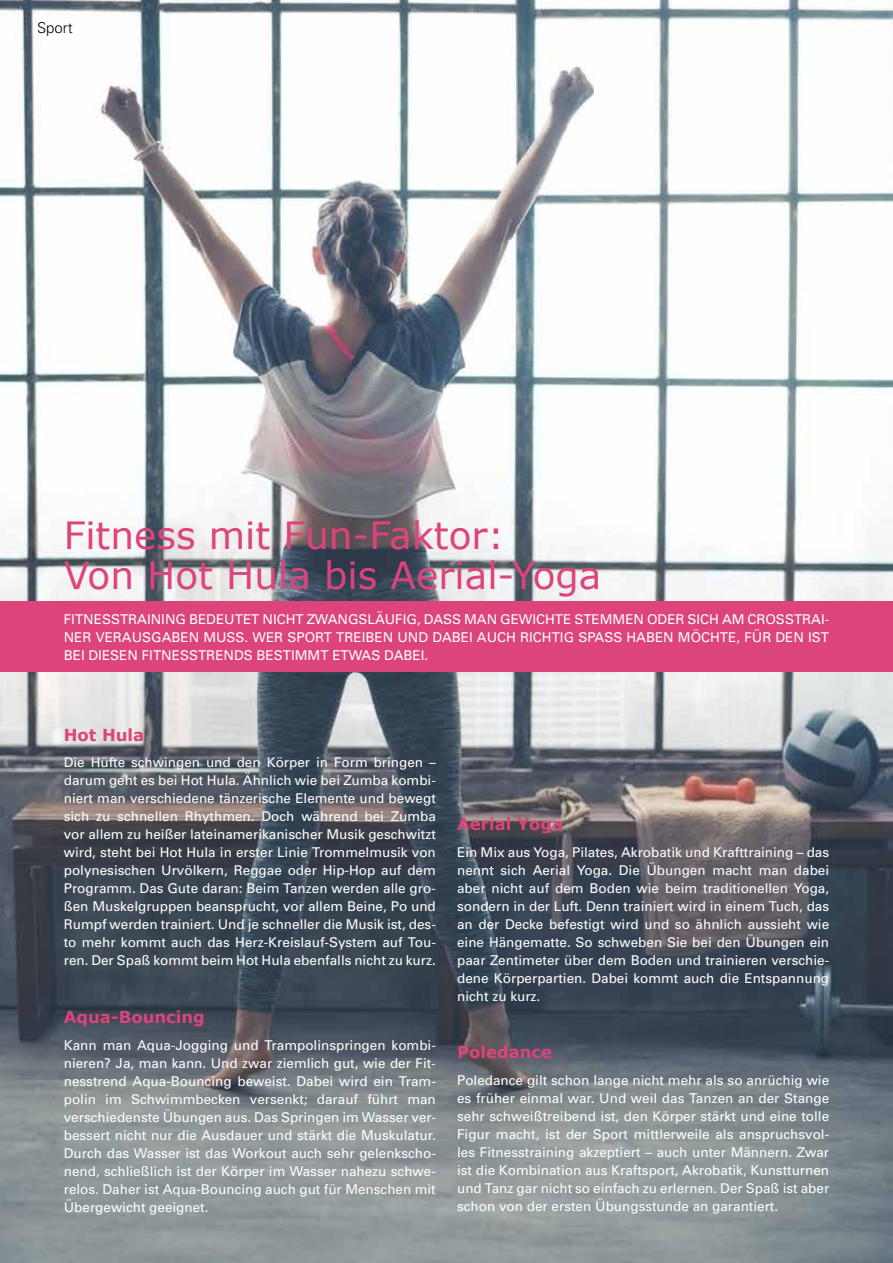
<style>
.page{position:relative;width:893px;height:1263px;background:#fff}
.page>*{position:absolute;margin:0;border:0;box-sizing:border-box;transform-origin:0 0}
.t1{font:37.5px/40.5px "Verdana";color:#dc447b}
.t2{font:700 16.5px "Verdana";color:#dc447b}
.t3{font:300 15px "Univers";color:#000}
.t4{font:13.5px/18px "Univers";color:#fff;text-align:justify}
</style>
<div class="page">
<img style="left:0;top:0;width:893px;height:1263px">
<svg style="left:26px;top:0;width:2px;height:35px"></svg>
<div style="left:0;top:601px;width:893px;height:71px;background:#dc447b"></div>
<p class="t3" style="left:37px;top:19px;width:37px">Sport</p>
<h1 class="t1" style="left:64px;top:513px;width:539px">Fitness mit Fun-Faktor:<br>Von Hot Hula bis Aerial-Yoga</h1>
<p class="t4" style="left:64px;top:610px;width:767px">FITNESSTRAINING BEDEUTET NICHT ZWANGSLÄUFIG, DASS MAN GEWICHTE STEMMEN ODER SICH AM CROSSTRAI-NER VERAUSGABEN MUSS. WER SPORT TREIBEN UND DABEI AUCH RICHTIG SPASS HABEN MÖCHTE, FÜR DEN IST BEI DIESEN FITNESSTRENDS BESTIMMT ETWAS DABEI.</p>
<p class="t2" style="left:64px;top:724px;width:82px">Hot Hula</p>
<p class="t4" style="left:64px;top:753px;width:374px">Die Hüfte schwingen und den Körper in Form bringen – darum geht es bei Hot Hula. Ähnlich wie bei Zumba kombi&shy;niert man verschiedene tänzerische Elemente und bewegt sich zu schnellen Rhythmen. Doch während bei Zumba vor allem zu heißer lateinamerikanischer Musik geschwitzt wird, steht bei Hot Hula in erster Linie Trommelmusik von polynesischen Urvölkern, Reggae oder Hip-Hop auf dem Programm. Das Gute daran: Beim Tanzen werden alle gro&shy;ßen Muskelgruppen beansprucht, vor allem Beine, Po und Rumpf werden trainiert. Und je schneller die Musik ist, des&shy;to mehr kommt auch das Herz-Kreislauf-System auf Tou&shy;ren. Der Spaß kommt beim Hot Hula ebenfalls nicht zu kurz.</p>
<p class="t2" style="left:64px;top:1006px;width:143px">Aqua-Bouncing</p>
<p class="t4" style="left:64px;top:1035px;width:374px">Kann man Aqua-Jogging und Trampolinspringen kombi&shy;nieren? Ja, man kann. Und zwar ziemlich gut, wie der Fit&shy;nesstrend Aqua-Bouncing beweist. Dabei wird ein Tram&shy;polin im Schwimmbecken versenkt; darauf führt man verschiedenste Übungen aus. Das Springen im Wasser ver&shy;bessert nicht nur die Ausdauer und stärkt die Muskulatur.<br>Durch das Wasser ist das Workout auch sehr gelenkscho&shy;nend, schließlich ist der Körper im Wasser nahezu schwe&shy;relos. Daher ist Aqua-Bouncing auch gut für Menschen mit Übergewicht geeignet.</p>
<p class="t2" style="left:457px;top:814px;width:107px">Aerial Yoga</p>
<p class="t4" style="left:457px;top:843px;width:374px">Ein Mix aus Yoga, Pilates, Akrobatik und Krafttraining – das nennt sich Aerial Yoga. Die Übungen macht man dabei aber nicht auf dem Boden wie beim traditionellen Yoga, sondern in der Luft. Denn trainiert wird in einem Tuch, das an der Decke befestigt wird und so ähnlich aussieht wie eine Hängematte. So schweben Sie bei den Übungen ein paar Zentimeter über dem Boden und trainieren verschie&shy;dene Körperpartien. Dabei kommt auch die Entspannung nicht zu kurz.</p>
<p class="t2" style="left:457px;top:1042px;width:96px">Poledance</p>
<p class="t4" style="left:457px;top:1071px;width:374px">Poledance gilt schon lange nicht mehr als so anrüchig wie es früher einmal war. Und weil das Tanzen an der Stange sehr schweißtreibend ist, den Körper stärkt und eine tolle Figur macht, ist der Sport mittlerweile als anspruchsvol&shy;les Fitnesstraining akzeptiert – auch unter Männern. Zwar ist die Kombination aus Kraftsport, Akrobatik, Kunstturnen und Tanz gar nicht so einfach zu erlernen. Der Spaß ist aber schon von der ersten Übungsstunde an garantiert.</p>
</div>
